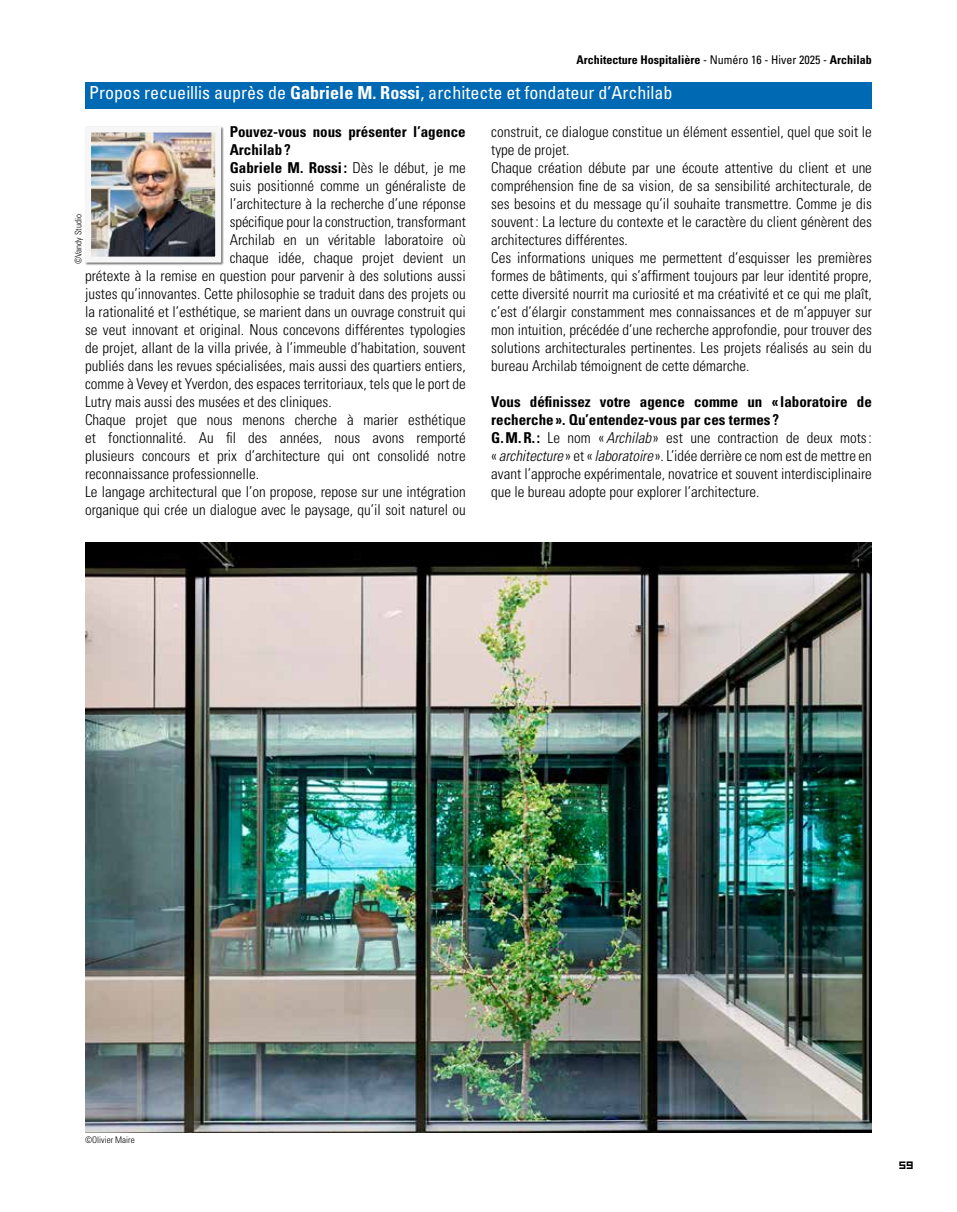
<style>
.page{position:relative;width:957px;height:1212px;background:#fff}
.page>*{position:absolute;margin:0;border:0;box-sizing:border-box;transform-origin:0 0}
.t1{font:condensed 18px "Univers LT Std";color:#fff}
.t2{font:300 condensed 15px/18px "Univers LT Std";color:#000}
.t3{font:700 condensed 15px "Univers LT Std";color:#000}
.t4{font:700 condensed 12px "Univers LT Std";color:#000}
.t5{font:12px "Hooge 0555";color:#000}
.t6{font:300 condensed 9px "Univers LT Std";color:#000}
.s1{font-weight:400}
.s2{font-weight:700}
.s3{font-weight:300}
.s4{font-style:italic}
</style>
<div class="page">
<img style="left:85px;top:543px;width:787px;height:589px">
<div style="left:85px;top:82px;width:787px;height:26px;background:#0069b4"></div>
<div style="left:85px;top:126px;width:139px;height:139px;background:#000;opacity:.6"></div>
<img style="left:92px;top:134px;width:122px;height:122px">
<div style="left:85px;top:127px;width:136px;height:136px;border:6px solid #f6f6f6"></div>
<p class="t4" style="left:576px;top:52px;width:297px">Architecture Hospitalière <span class="s1">- Numéro 16 - Hiver 2025 -</span> Archilab</p>
<p class="t1" style="left:89px;top:81px;width:584px">Propos recueillis auprès de <span class="s2">Gabriele M. Rossi</span>, architecte et fondateur d’Archilab</p>
<p class="t3" style="left:230px;top:122px;width:237px">Pouvez-vous nous présenter l’agence</p>
<p class="t3" style="left:230px;top:140px;width:63px">Archilab?</p>
<p class="t3" style="left:230px;top:158px;width:237px">Gabriele M. Rossi: <span class="s3">Dès le début, je me</span></p>
<p class="t2" style="left:230px;top:176px;width:238px">suis positionné comme un généraliste de</p>
<p class="t2" style="left:230px;top:194px;width:237px">l’architecture à la recherche d’une réponse</p>
<p class="t2" style="left:230px;top:212px;width:238px">spécifique pour la construction, transformant</p>
<p class="t2" style="left:230px;top:230px;width:237px">Archilab en un véritable laboratoire où</p>
<p class="t2" style="left:230px;top:248px;width:237px">chaque idée, chaque projet devient un</p>
<p class="t2" style="left:85px;top:266px;width:382px">prétexte à la remise en question pour parvenir à des solutions aussi</p>
<p class="t2" style="left:85px;top:284px;width:382px">justes qu’innovantes. Cette philosophie se traduit dans des projets ou</p>
<p class="t2" style="left:85px;top:302px;width:382px">la rationalité et l’esthétique, se marient dans un ouvrage construit qui</p>
<p class="t2" style="left:85px;top:320px;width:382px">se veut innovant et original. Nous concevons différentes typologies</p>
<p class="t2" style="left:85px;top:338px;width:382px">de projet, allant de la villa privée, à l’immeuble d’habitation, souvent</p>
<p class="t2" style="left:85px;top:356px;width:382px">publiés dans les revues spécialisées, mais aussi des quartiers entiers,</p>
<p class="t2" style="left:85px;top:374px;width:382px">comme à Vevey et Yverdon, des espaces territoriaux, tels que le port de</p>
<p class="t2" style="left:85px;top:392px;width:248px">Lutry mais aussi des musées et des cliniques.</p>
<p class="t2" style="left:85px;top:410px;width:382px">Chaque projet que nous menons cherche à marier esthétique</p>
<p class="t2" style="left:85px;top:428px;width:382px">et fonctionnalité. Au fil des années, nous avons remporté</p>
<p class="t2" style="left:85px;top:446px;width:382px">plusieurs concours et prix d’architecture qui ont consolidé notre</p>
<p class="t2" style="left:85px;top:464px;width:176px">reconnaissance professionnelle.</p>
<p class="t2" style="left:85px;top:482px;width:382px">Le langage architectural que l’on propose, repose sur une intégration</p>
<p class="t2" style="left:85px;top:500px;width:382px">organique qui crée un dialogue avec le paysage, qu’il soit naturel ou</p>
<p class="t2" style="left:491px;top:122px;width:382px">construit, ce dialogue constitue un élément essentiel, quel que soit le type de projet.<br>Chaque création débute par une écoute attentive du client et une compréhension fine de sa vision, de sa sensibilité architecturale, de ses besoins et du message qu’il souhaite transmettre. Comme je dis souvent: La lecture du contexte et le caractère du client génèrent des architectures différentes.<br>Ces informations uniques me permettent d’esquisser les premières formes de bâtiments, qui s’affirment toujours par leur identité propre, cette diversité nourrit ma curiosité et ma créativité et ce qui me plaît, c’est d’élargir constamment mes connaissances et de m’appuyer sur mon intuition, précédée d’une recherche approfondie, pour trouver des solutions architecturales pertinentes. Les projets réalisés au sein du bureau Archilab témoignent de cette démarche.</p>
<p class="t2" style="left:491px;top:392px;width:382px"><span class="s2">Vous définissez votre agence comme un « laboratoire de recherche ». Qu’entendez-vous par ces termes ?<br>G.M.R. :</span> Le nom «<span class="s4">Archilab</span> » est une contraction de deux mots: « <span class="s4">architecture</span> » et «<span class="s4">laboratoire</span> ». L’idée derrière ce nom est de mettre en avant l’approche expérimentale, novatrice et souvent interdisciplinaire que le bureau adopte pour explorer l’architecture.</p>
<p class="t6" style="left:73px;top:264px;width:51px;rotate:-90deg">©Vandy Studio</p>
<p class="t6" style="left:85px;top:1135px;width:51px">©Olivier Maire</p>
<p class="t5" style="left:899px;top:1157px;width:16px">59</p>
</div>
